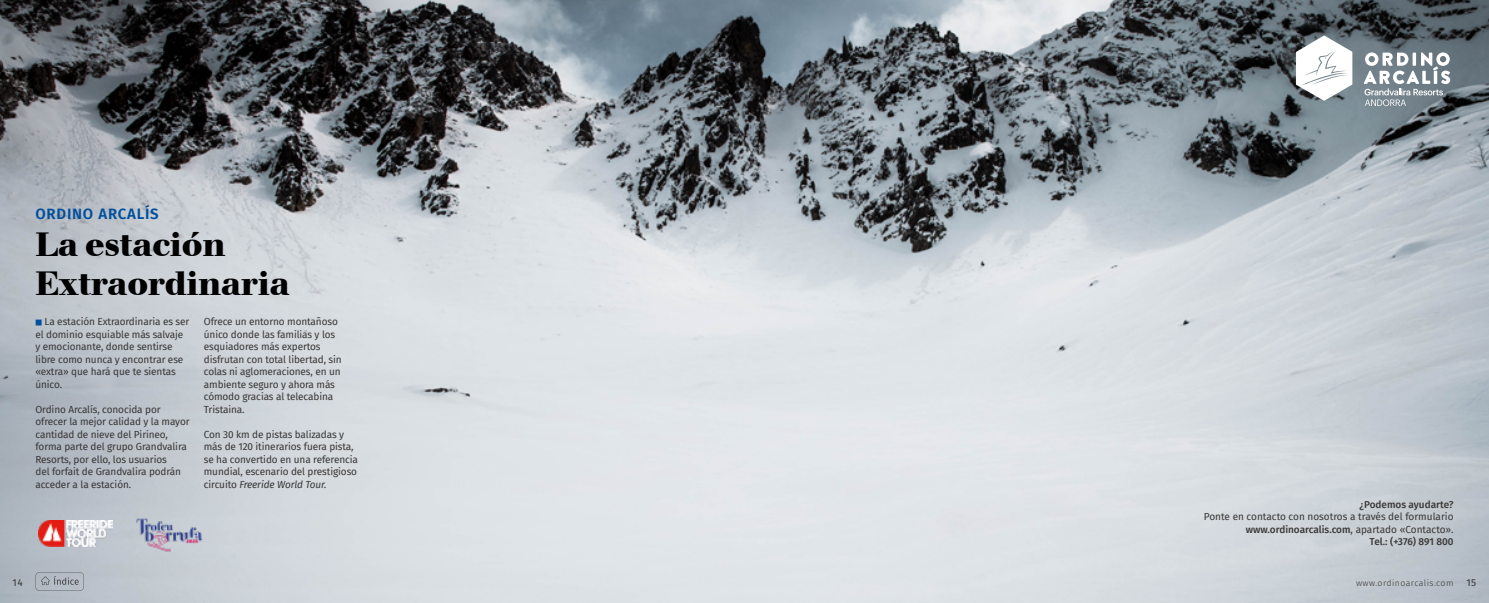
<style>
.page{position:relative;width:1489px;height:603px;background:#fff}
.page>*{position:absolute;margin:0;border:0;box-sizing:border-box;transform-origin:0 0}
.t1{font:700 35px/38.8px "Walbaum Buc T";color:#000}
.t2{font:600 15px "Fira Sans";letter-spacing:.05em;color:#004f9e}
.t3{font:10px/12.5px "Fira Sans";letter-spacing:-.01em;color:#373636}
.t4{font:500 10px "Fira Sans";color:#373636}
.t5{font:300 8.75px "Fira Sans";letter-spacing:.05em;color:#373636}
.s1{font-style:italic}
.s2{font-family:"Source Sans Pro";font-weight:700;font-size:7.5px;color:#004f9e}
.s3{font-weight:500}
</style>
<div class="page">
<img style="left:0;top:0;width:1488px;height:602px">
<img style="left:38px;top:520px;width:74px;height:25px">
<img style="left:135px;top:515px;width:68px;height:38px">
<svg style="left:35px;top:572px;width:49px;height:18px"></svg>
<svg style="left:1295px;top:35px;width:57px;height:66px"></svg>
<svg style="left:1363px;top:52px;width:86px;height:54px"></svg>
<h2 class="t2" style="left:35px;top:201px;width:125px">ORDINO ARCALÍS</h2>
<h1 class="t1" style="left:35px;top:226px;width:256px">La estación<br>Extraordinaria</h1>
<p class="t3" style="left:204px;top:315px;width:139px">Ofrece un entorno montañoso único donde las familias y los esquiadores más expertos disfrutan con total libertad, sin colas ni aglomeraciones, en un ambiente seguro y ahora más cómodo gracias al telecabina<br>Tristaina.</p>
<p class="t3" style="left:204px;top:427px;width:156px">Con 30 km de pistas balizadas y más de 120 itinerarios fuera pista, se ha convertido en una referencia mundial, escenario del prestigioso circuito <span class="s1">Freeride World Tour.</span></p>
<p class="t3" style="left:35px;top:315px;width:155px"><span class="s2">■</span> La estación Extraordinaria es ser el dominio esquiable más salvaje y emocionante, donde sentirse libre como nunca y encontrar ese «extra» que hará que te sientas único.</p>
<p class="t3" style="left:35px;top:402px;width:156px">Ordino Arcalís, conocida por ofrecer la mejor calidad y la mayor cantidad de nieve del Pirineo, forma parte del grupo Grandvalira<br>Resorts, por ello, los usuarios<br>del forfait de Grandvalira podrán acceder a la estación.</p>
<p class="t4" style="left:1359px;top:496px;width:96px">¿Podemos ayudarte?</p>
<p class="t3" style="left:1203px;top:510px;width:251px;text-align:right">Ponte en contacto con nosotros a través del formulario <span class="s3">www.ordinoarcalis.com</span>, apartado «Contacto».<br><span class="s3">Tel.: (+376) 891 800</span></p>
<p class="t3" style="left:13px;top:576px;width:12px">14</p>
<p class="t5" style="left:1355px;top:576px;width:99px">www.ordinoarcalis.com</p>
<p class="t3" style="left:1466px;top:576px;width:11px">15</p>
</div>
